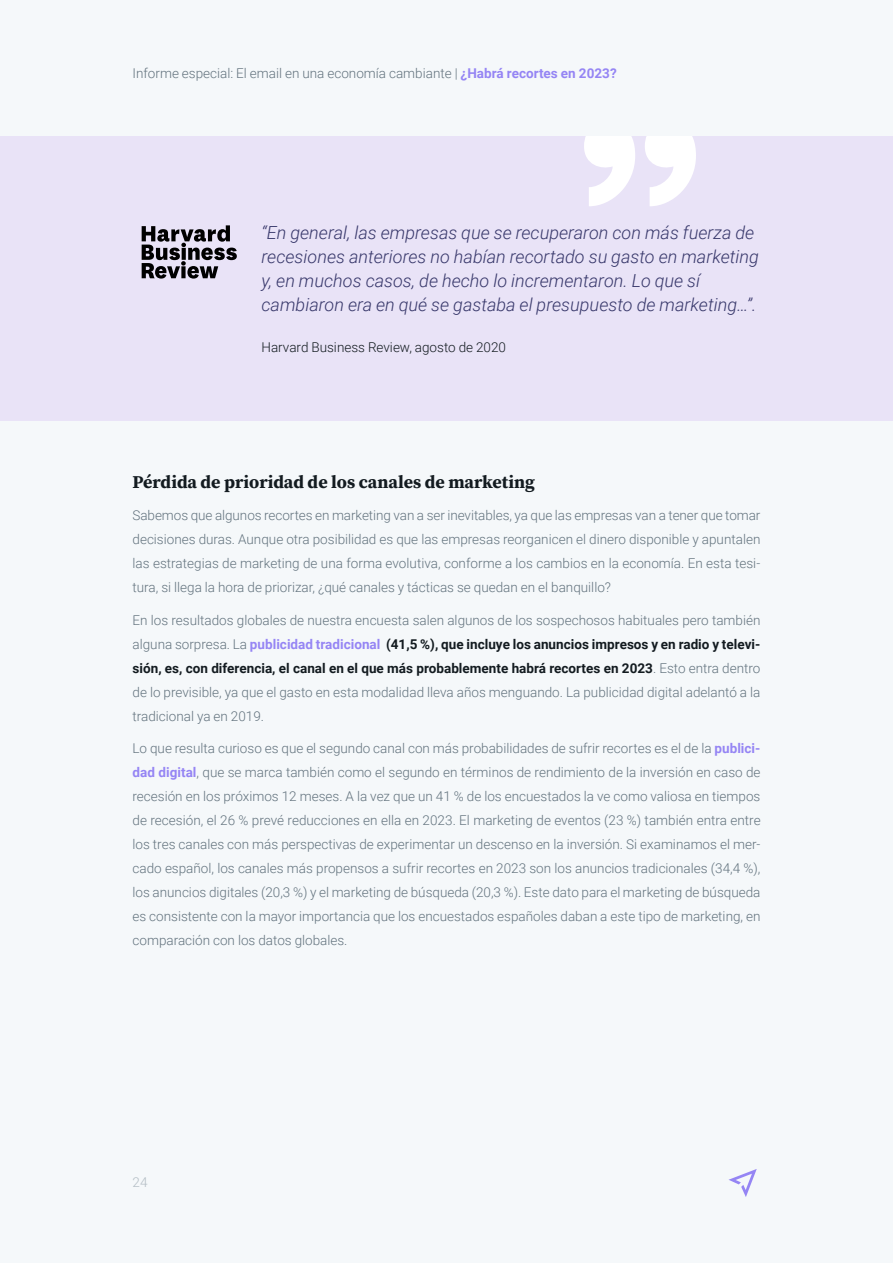
<style>
.page{position:relative;width:893px;height:1263px;background:#f5f8fa}
.page>*{position:absolute;margin:0;border:0;box-sizing:border-box;transform-origin:0 0}
.t1{font:italic 300 18px/24px "Roboto";color:#38386b}
.t2{font:700 18px "Source Serif Pro";color:#131b20}
.t3{font:300 13.5px/24px "Roboto";color:#63737e;text-align:justify}
.t4{font:300 13.5px "Roboto";color:#131b20}
.t5{font:300 13.5px "Roboto";color:#b3bdc4}
.s1{font-weight:700;color:#9585f4}
.s2{font-weight:700;color:#131b20}
</style>
<div class="page">
<svg style="left:728px;top:1169px;width:29px;height:28px"></svg>
<div style="left:0;top:136px;width:893px;height:285px;background:#e9e3f7"></div>
<svg style="left:584px;top:136px;width:112px;height:70px"></svg>
<svg style="left:142px;top:225px;width:95px;height:54px"></svg>
<p class="t3" style="left:132px;top:61px;width:486px">Informe especial: El email en una economía cambiante | <span class="s1">¿Habrá recortes en 2023?</span></p>
<p class="t1" style="left:261px;top:220px;width:499px">“En general, las empresas que se recuperaron con más fuerza de recesiones anteriores no habían recortado su gasto en marketing y, en muchos casos, de hecho lo incrementaron. Lo que sí cambiaron era en qué se gastaba el presupuesto de marketing…”.</p>
<p class="t4" style="left:261px;top:338px;width:246px">Harvard Business Review, agosto de 2020</p>
<h1 class="t2" style="left:133px;top:469px;width:404px">Pérdida de prioridad de los canales de marketing</h1>
<p class="t3" style="left:133px;top:503px;width:629px">Sabemos que algunos recortes en marketing van a ser inevitables, ya que las empresas van a tener que tomar decisiones duras. Aunque otra posibilidad es que las empresas reorganicen el dinero disponible y apuntalen las estrategias de marketing de una forma evolutiva, conforme a los cambios en la economía. En esta tesi&shy;tura, si llega la hora de priorizar, ¿qué canales y tácticas se quedan en el banquillo?</p>
<p class="t3" style="left:133px;top:607px;width:629px">En los resultados globales de nuestra encuesta salen algunos de los sospechosos habituales pero también alguna sorpresa. La <span class="s1">publicidad tradicional</span> <span class="s2">(41,5 %), que incluye los anuncios impresos y en radio y televi&shy;sión, es, con diferencia, el canal en el que más probablemente habrá recortes en 2023</span>. Esto entra dentro de lo previsible, ya que el gasto en esta modalidad lleva años menguando. La publicidad digital adelantó a la tradicional ya en 2019.</p>
<p class="t3" style="left:133px;top:736px;width:630px">Lo que resulta curioso es que el segundo canal con más probabilidades de sufrir recortes es el de la <span class="s1">publici&shy;dad digital</span>, que se marca también como el segundo en términos de rendimiento de la inversión en caso de recesión en los próximos 12 meses. A la vez que un 41 % de los encuestados la ve como valiosa en tiempos de recesión, el 26 % prevé reducciones en ella en 2023. El marketing de eventos (23 %) también entra entre los tres canales con más perspectivas de experimentar un descenso en la inversión. Si examinamos el mer&shy;cado español, los canales más propensos a sufrir recortes en 2023 son los anuncios tradicionales (34,4 %), los anuncios digitales (20,3 %) y el marketing de búsqueda (20,3 %). Este dato para el marketing de búsqueda es consistente con la mayor importancia que los encuestados españoles daban a este tipo de marketing, en comparación con los datos globales.</p>
<p class="t5" style="left:133px;top:1173px;width:16px">24</p>
</div>
